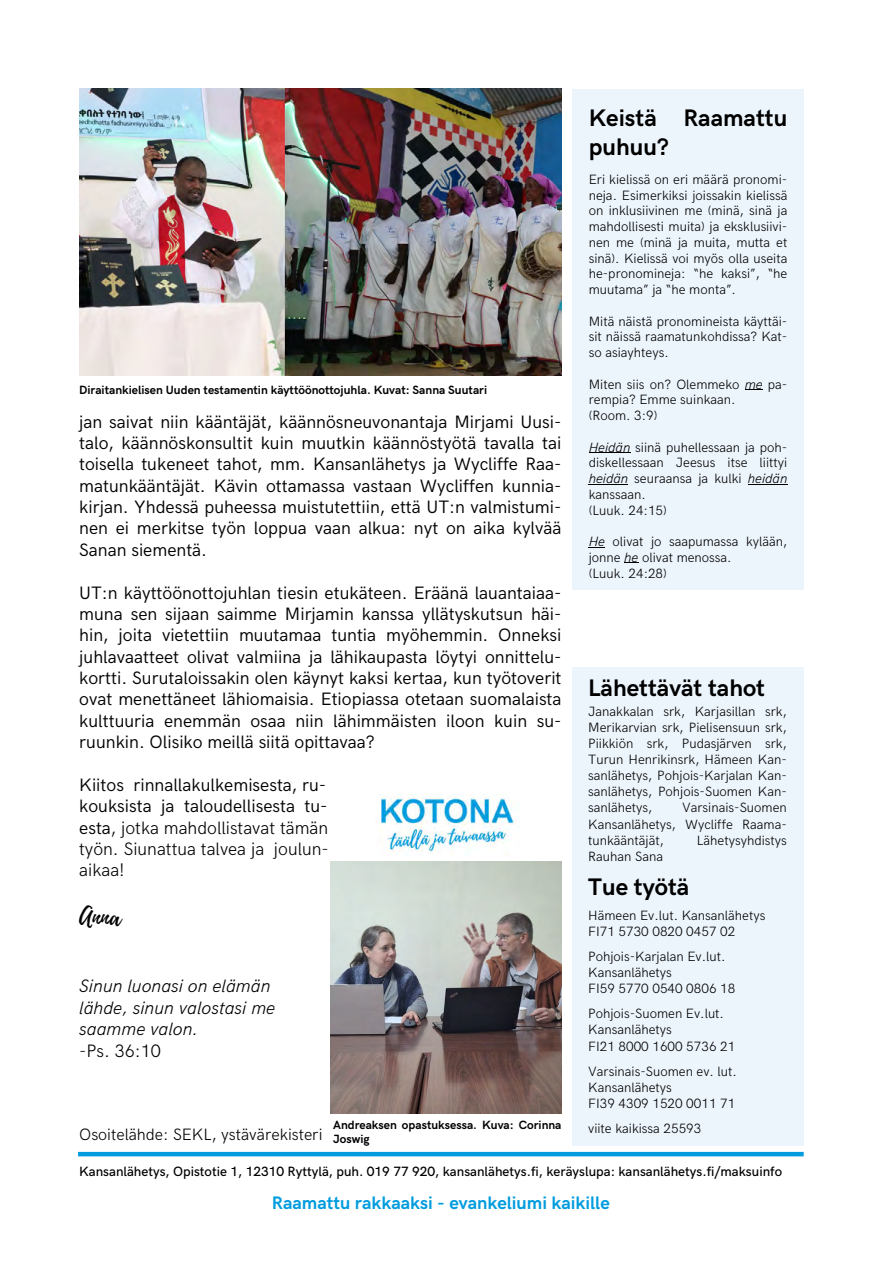
<style>
.page{position:relative;width:893px;height:1263px;background:#fff}
.page>*{position:absolute;margin:0;border:0;box-sizing:border-box;transform-origin:0 0}
.t1{font:25.5px "Playlist Script";color:#000}
.t2{font:700 24px/28.5px "HK Grotesk";color:#000}
.t3{font:700 18.15px "HK Grotesk";color:#009cde}
.t4{font:18px/21.3px "HK Grotesk";color:#000;text-align:justify}
.t5{font:italic 300 18px/21.3px "HK Grotesk";color:#000}
.t6{font:300 16.5px "HK Grotesk";color:#000}
.t7{font:300 13.5px/15.8px "HK Grotesk";color:#000}
.t8{font:500 13.5px "HK Grotesk";color:#000}
.t9{font:700 12px/14px "HK Grotesk";color:#000}
.s1{font-weight:300}
.s2{font-style:normal}
.s3{font-style:italic}
</style>
<div class="page">
<div style="left:572px;top:89px;width:232px;height:500px;background:#edf5fc"></div>
<div style="left:572px;top:667px;width:232px;height:478px;background:#edf5fc"></div>
<hr style="left:78px;top:1152px;width:726px;height:4px;background:#009cde">
<img style="left:79px;top:89px;width:483px;height:287px">
<img style="left:331px;top:862px;width:231px;height:252px">
<img style="left:379px;top:794px;width:136px;height:62px">
<svg style="left:745px;top:389px;width:18px;height:1px"></svg>
<hr style="left:589px;top:452px;width:41px;height:1px;background:#000">
<hr style="left:589px;top:484px;width:39px;height:1px;background:#000">
<hr style="left:748px;top:484px;width:39px;height:1px;background:#000">
<svg style="left:589px;top:547px;width:16px;height:1px"></svg>
<p class="t9" style="left:79px;top:381px;width:409px">Diraitankielisen Uuden testamentin käyttöönottojuhla. Kuvat: Sanna Suutari</p>
<p class="t4" style="left:79px;top:409px;width:484px">jan saivat niin kääntäjät, käännösneuvonantaja Mirjami Uusi&shy;talo, käännöskonsultit kuin muutkin käännöstyötä tavalla tai toisella tukeneet tahot, mm. Kansanlähetys ja Wycliffe Raa&shy;matunkääntäjät. Kävin ottamassa vastaan Wycliffen kunnia&shy;kirjan. Yhdessä puheessa muistutettiin, että UT:n valmistumi&shy;nen ei merkitse työn loppua vaan alkua: nyt on aika kylvää Sanan siementä.</p>
<p class="t4" style="left:79px;top:580px;width:484px">UT:n käyttöönottojuhlan tiesin etukäteen. Eräänä lauantaiaa&shy;muna sen sijaan saimme Mirjamin kanssa yllätyskutsun häi&shy;hin, joita vietettiin muutamaa tuntia myöhemmin. Onneksi juhlavaatteet olivat valmiina ja lähikaupasta löytyi onnittelu&shy;kortti. Surutaloissakin olen käynyt kaksi kertaa, kun työtoverit ovat menettäneet lähiomaisia. Etiopiassa otetaan suomalaista kulttuuria enemmän osaa niin lähimmäisten iloon kuin su&shy;ruunkin. Olisiko meillä siitä opittavaa?</p>
<p class="t4" style="left:79px;top:773px;width:251px;text-align:left">Kiitos rinnallakulkemisesta, ru&shy;kouksista ja taloudellisesta tu&shy;esta<span class="s1">, jotka mahdollistavat tämän työn. Siunattua talvea ja joulun&shy;aikaa!</span></p>
<p class="t1" style="left:79px;top:899px;width:43px">Anna</p>
<p class="t5" style="left:79px;top:974px;width:198px">Sinun luonasi on elämän lähde, sinun valostasi me saamme valon.<br><span class="s2">-Ps. 36:10</span></p>
<p class="t6" style="left:79px;top:1122px;width:245px">Osoitelähde: SEKL, ystävärekisteri</p>
<p class="t9" style="left:333px;top:1117px;width:230px">Andreaksen opastuksessa. Kuva: Corinna<br>Joswig</p>
<p class="t2" style="left:589px;top:102px;width:200px">Keistä Raamattu puhuu?</p>
<p class="t7" style="left:589px;top:170px;width:200px;text-align:justify">Eri kielissä on eri määrä pronomi&shy;neja. Esimerkiksi joissakin kielissä on inklusiivinen me (minä, sinä ja mahdollisesti muita) ja eksklusiivi&shy;nen me (minä ja muita, mutta et sinä). Kielissä voi myös olla useita he-pronomineja: “he kaksi”, “he muutama” ja “he monta”.</p>
<p class="t7" style="left:589px;top:312px;width:200px;text-align:justify">Mitä näistä pronomineista käyttäi&shy;sit näissä raamatunkohdissa? Kat&shy;so asiayhteys.</p>
<p class="t7" style="left:589px;top:375px;width:200px">Miten siis on? Olemmeko <span class="s3">me</span> pa&shy;rempia? Emme suinkaan.<br>(Room. 3:9)</p>
<p class="t7" style="left:589px;top:438px;width:200px"><span class="s3">Heidän</span> siinä puhellessaan ja poh&shy;diskellessaan Jeesus itse liittyi <span class="s3">heidän</span> seuraansa ja kulki <span class="s3">heidän </span>kanssaan.<br>(Luuk. 24:15)</p>
<p class="t7" style="left:589px;top:532px;width:200px"><span class="s3">He</span> olivat jo saapumassa kylään, jonne <span class="s3">he</span> olivat menossa.<br>(Luuk. 24:28)</p>
<p class="t2" style="left:588px;top:672px;width:178px">Lähettävät tahot</p>
<p class="t7" style="left:588px;top:702px;width:200px;text-align:justify">Janakkalan srk, Karjasillan srk, Merikarvian srk, Pielisensuun srk, Piikkiön srk, Pudasjärven srk, Turun Henrikinsrk, Hämeen Kan&shy;sanlähetys, Pohjois-Karjalan Kan&shy;sanlähetys, Pohjois-Suomen Kan&shy;sanlähetys,</p>
<p class="t7" style="left:588px;top:799px;width:200px;text-align:justify;text-indent:94px">Varsinais-Suomen Kansanlähetys, Wycliffe Raama&shy;tunkääntäjät,</p>
<p class="t7" style="left:697px;top:831px;width:92px">Lähetysyhdistys</p>
<p class="t7" style="left:588px;top:847px;width:76px">Rauhan Sana</p>
<p class="t2" style="left:588px;top:871px;width:103px">Tue työtä</p>
<p class="t7" style="left:588px;top:906px;width:179px">Hämeen Ev.lut. Kansanlähetys<br>FI71 5730 0820 0457 02</p>
<p class="t7" style="left:588px;top:947px;width:149px">Pohjois-Karjalan Ev.lut.<br>Kansanlähetys<br>FI59 5770 0540 0806 18</p>
<p class="t7" style="left:588px;top:1004px;width:149px">Pohjois-Suomen Ev.lut.<br>Kansanlähetys<br>FI21 8000 1600 5736 21</p>
<p class="t7" style="left:588px;top:1062px;width:150px">Varsinais-Suomen ev. lut.<br>Kansanlähetys<br>FI39 4309 1520 0011 71</p>
<p class="t7" style="left:588px;top:1119px;width:115px">viite kaikissa 25593</p>
<p class="t8" style="left:79px;top:1161px;width:704px">Kansanlähetys, Opistotie 1, 12310 Ryttylä, puh. 019 77 920, kansanlähetys.fi, keräyslupa: kansanlähetys.fi/maksuinfo</p>
<p class="t3" style="left:272px;top:1189px;width:339px">Raamattu rakkaaksi - evankeliumi kaikille</p>
</div>
